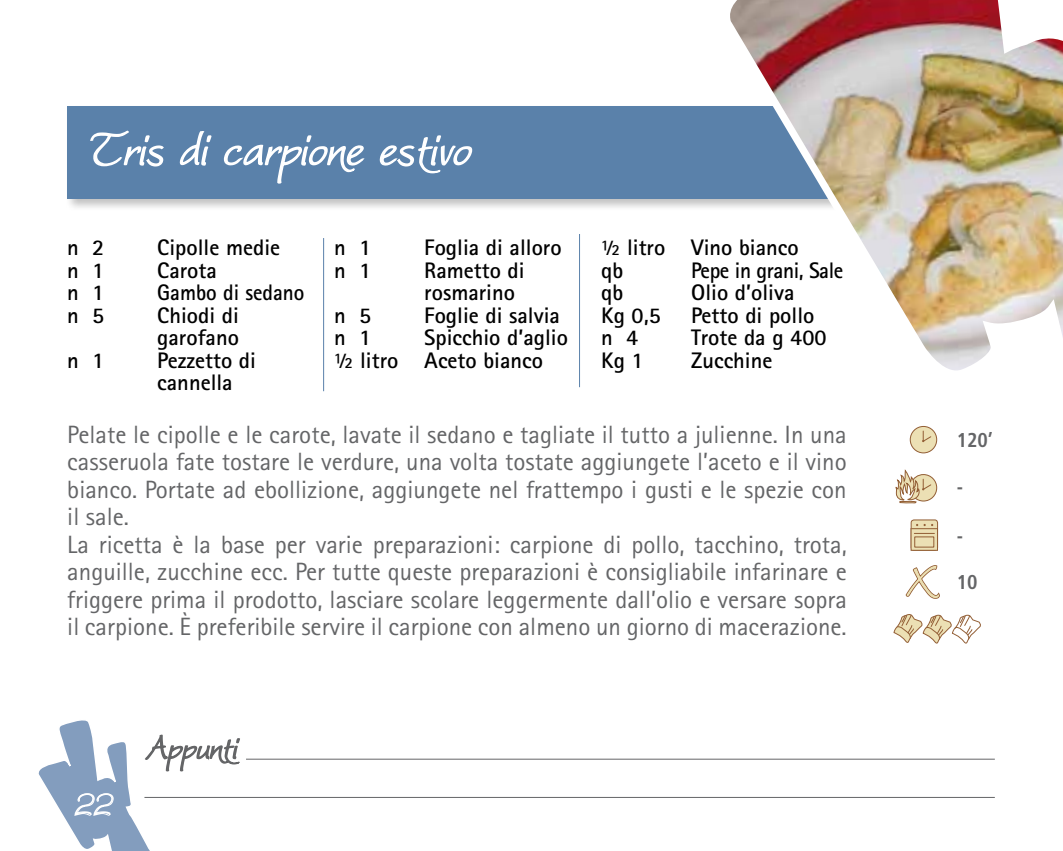
<style>
.page{position:relative;width:1063px;height:851px;background:#fff}
.page>*{position:absolute;margin:0;border:0;box-sizing:border-box;transform-origin:0 0}
.t1{font:italic 62.5px "Worstveld Sling Extra";letter-spacing:-.005em;color:#fff}
.t2{font:italic 42.5px "Worstveld Sling Extra";color:#fff}
.t3{font:25px/27.5px "Rotis Sans Serif";color:#646567}
.t4{font:700 22.5px/22.5px "Rotis Sans Serif";color:#000}
.t5{font:700 22.5px "Rotis Sans Serif";letter-spacing:-.02em;color:#000;scale:.95 1}
.t6{font:700 22.5px "Rotis Sans Serif";color:#000;scale:.94 1}
.t7{font:700 condensed 20px "Frutiger";color:#646567}
</style>
<div class="page">
<div style="left:65px;top:103px;width:817px;height:108px;background:#000;opacity:.25"></div>
<div style="left:67px;top:106px;width:802px;height:92px;background:#5a81aa"></div>
<hr style="left:144px;top:796px;width:851px;height:1px;background:#646567">
<hr style="left:246px;top:758px;width:749px;height:1px;background:#646567">
<svg style="left:893px;top:614px;width:88px;height:30px"></svg>
<div style="left:911px;top:520px;width:27px;height:30px;background:#ece0b4;border-radius:3px"></div>
<div style="left:911px;top:519px;width:27px;height:31px;border:1px solid #935f36;border-radius:3px"></div>
<svg style="left:911px;top:548px;width:27px;height:2px"></svg>
<svg style="left:911px;top:524px;width:27px;height:24px"></svg>
<svg style="left:905px;top:565px;width:35px;height:34px"></svg>
<img style="left:718px;top:0;width:345px;height:504px">
<hr style="left:323px;top:238px;width:1px;height:153px;background:#5a81aa">
<hr style="left:579px;top:234px;width:1px;height:153px;background:#5a81aa">
<svg style="left:38px;top:720px;width:203px;height:130px"></svg>
<svg style="left:90px;top:130px;width:74px;height:37px"></svg>
<svg style="left:179px;top:131px;width:33px;height:35px"></svg>
<svg style="left:223px;top:135px;width:142px;height:49px"></svg>
<svg style="left:379px;top:135px;width:94px;height:39px"></svg>
<h1 class="t1" style="left:85px;top:119px;width:387px">Tris di carpione estivo</h1>
<p class="t4" style="left:67px;top:236px;width:39px">n 2</p>
<p class="t4" style="left:157px;top:236px;width:124px">Cipolle medie</p>
<p class="t4" style="left:67px;top:258px;width:39px">n 1</p>
<p class="t4" style="left:157px;top:258px;width:61px">Carota</p>
<p class="t4" style="left:67px;top:281px;width:39px">n 1</p>
<p class="t6" style="left:157px;top:278px;width:158px">Gambo di sedano</p>
<p class="t4" style="left:67px;top:303px;width:39px">n 5</p>
<p class="t4" style="left:157px;top:303px;width:83px">Chiodi di garofano</p>
<p class="t4" style="left:67px;top:348px;width:39px">n 1</p>
<p class="t4" style="left:157px;top:348px;width:100px">Pezzetto di cannella</p>
<p class="t4" style="left:334px;top:236px;width:39px">n 1</p>
<p class="t4" style="left:424px;top:236px;width:139px">Foglia di alloro</p>
<p class="t4" style="left:334px;top:258px;width:39px">n 1</p>
<p class="t4" style="left:424px;top:258px;width:102px">Rametto di rosmarino</p>
<p class="t4" style="left:334px;top:303px;width:39px">n 5</p>
<p class="t4" style="left:424px;top:303px;width:137px">Foglie di salvia</p>
<p class="t4" style="left:334px;top:326px;width:39px">n 1</p>
<p class="t4" style="left:334px;top:326px;width:235px;text-indent:90px">Spicchio d’aglio ½ litro Aceto bianco</p>
<p class="t4" style="left:601px;top:236px;width:199px">½ litro Vino bianco qb</p>
<p class="t5" style="left:691px;top:256px;width:162px">Pepe in grani, Sale</p>
<p class="t4" style="left:601px;top:281px;width:24px">qb</p>
<p class="t4" style="left:691px;top:281px;width:105px">Olio d’oliva</p>
<p class="t4" style="left:601px;top:303px;width:61px">Kg 0,5</p>
<p class="t4" style="left:691px;top:303px;width:125px">Petto di pollo</p>
<p class="t4" style="left:601px;top:326px;width:39px">n 4</p>
<p class="t4" style="left:691px;top:326px;width:137px">Trote da g 400</p>
<p class="t4" style="left:601px;top:348px;width:73px">Kg 1 Z</p>
<p class="t4" style="left:702px;top:348px;width:72px">ucchine</p>
<p class="t3" style="left:67px;top:420px;width:781px">Pelate le cipolle e le carote, lavate il sedano e tagliate il tutto a julienne. In una casseruola fate tostare le verdure, una volta tostate aggiungete l’aceto e il vino bianco. Portate ad ebollizione, aggiungete nel frattempo i gusti e le spezie con il sale.<br>La ricetta è la base per varie preparazioni: carpione di pollo, tacchino, trota, anguille, zucchine ecc. Per tutte queste preparazioni è consigliabile infarinare e friggere prima il prodotto, lasciare scolare leggermente dall’olio e versare sopra il carpione. È preferibile servire il carpione con almeno un giorno di macerazione.</p>
<h2 class="t2" style="left:74px;top:783px;width:39px">22</h2>
<p class="t7" style="left:957px;top:428px;width:38px">120’</p>
<p class="t7" style="left:957px;top:475px;width:8px">-</p>
<p class="t7" style="left:957px;top:523px;width:8px">-</p>
<p class="t7" style="left:957px;top:570px;width:22px">10</p>
</div>
